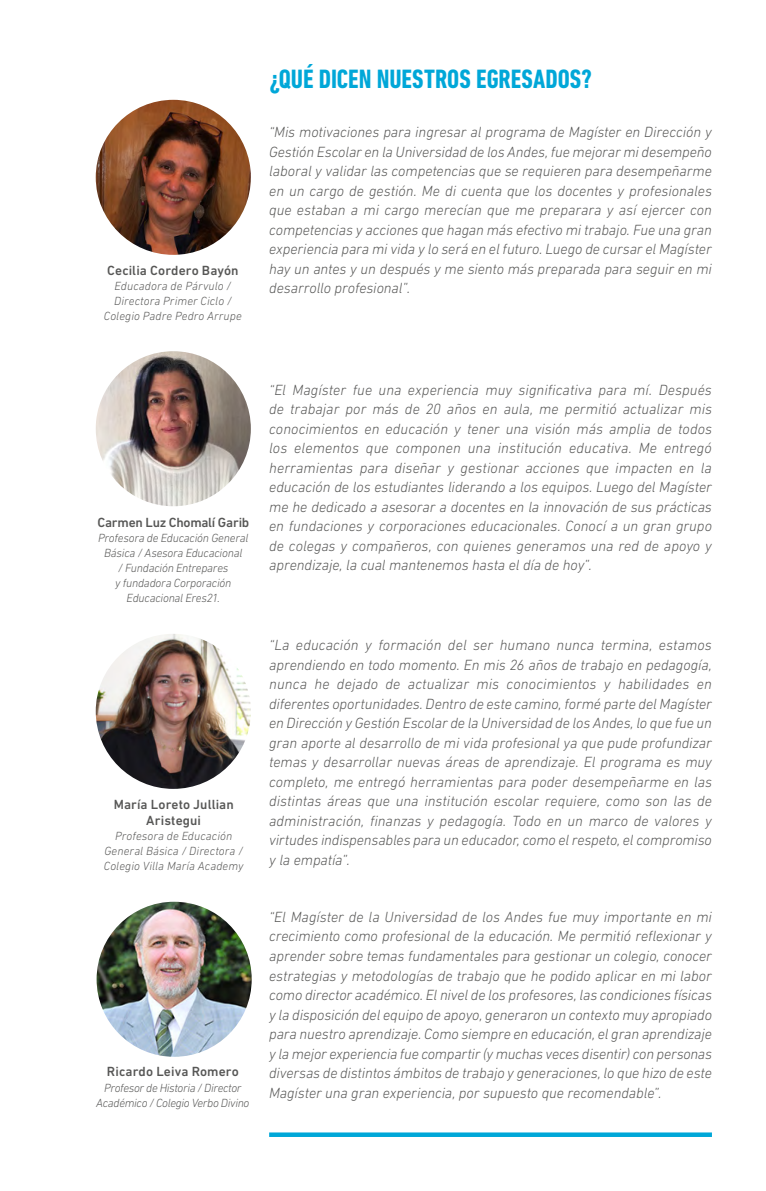
<style>
.page{position:relative;width:766px;height:1191px;background:#fff}
.page>*{position:absolute;margin:0;border:0;box-sizing:border-box;transform-origin:0 0}
.t1{font:700 condensed 27px "DIN Next LT Pro";color:#00a7d8}
.t2{font:italic 300 15px/19.5px "DIN Next LT Pro";letter-spacing:-.005em;color:#575756;text-align:justify}
.t3{font:500 13.5px/16.5px "DIN Next LT Pro";letter-spacing:.005em;color:#575756;text-align:center}
.t4{font:500 13.5px "DIN Next LT Pro";letter-spacing:-.015em;color:#575756}
.t5{font:italic 300 12px/15px "DIN Next LT Pro";letter-spacing:-.015em;color:#575756;text-align:center}
.t6{font:italic 300 12px/15px "DIN Next LT Pro";letter-spacing:.01em;color:#575756;text-align:center}
.t7{font:italic 300 12px/15px "DIN Next LT Pro";letter-spacing:.005em;color:#575756;text-align:center}
</style>
<div class="page">
<div style="left:269px;top:1132px;width:442px;height:5px;background:#00a7d8"></div>
<img style="left:96px;top:100px;width:155px;height:155px;border-radius:77px">
<img style="left:96px;top:351px;width:155px;height:155px;border-radius:77px">
<img style="left:96px;top:634px;width:155px;height:155px;border-radius:77px">
<img style="left:97px;top:901px;width:155px;height:155px;border-radius:77px">
<p class="t3" style="left:107px;top:262px;width:133px">Cecilia Cordero Bayón</p>
<p class="t7" style="left:104px;top:278px;width:139px">Educadora de Párvulo /<br>Directora Primer Ciclo /<br>Colegio Padre Pedro Arrupe</p>
<h1 class="t1" style="left:269px;top:64px;width:325px">¿QUÉ DICEN NUESTROS EGRESADOS?</h1>
<p class="t2" style="left:269px;top:122px;width:444px">“Mis motivaciones para ingresar al programa de Magíster en Dirección y Gestión Escolar en la Universidad de los Andes, fue mejorar mi desempeño laboral y validar las competencias que se requieren para desempeñarme en un cargo de gestión. Me di cuenta que los docentes y profesionales que estaban a mi cargo merecían que me preparara y así ejercer con competencias y acciones que hagan más efectivo mi trabajo. Fue una gran experiencia para mi vida y lo será en el futuro. Luego de cursar el Magíster hay un antes y un después y me siento más preparada para seguir en mi desarrollo profesional”.</p>
<p class="t4" style="left:97px;top:515px;width:153px">Carmen Luz Chomalí Garib</p>
<p class="t5" style="left:98px;top:530px;width:152px">Profesora de Educación General<br>Básica / Asesora Educacional<br>/ Fundación Entrepares<br>y fundadora Corporación<br>Educacional Eres21.</p>
<p class="t3" style="left:114px;top:795px;width:121px">María Loreto Jullian<br>Aristegui</p>
<p class="t6" style="left:104px;top:828px;width:141px">Profesora de Educación<br>General Básica / Directora /<br>Colegio Villa María Academy</p>
<p class="t3" style="left:107px;top:1063px;width:133px">Ricardo Leiva Romero</p>
<p class="t5" style="left:96px;top:1079px;width:155px">Profesor de Historia / Director<br>Académico / Colegio Verbo Divino</p>
<p class="t2" style="left:269px;top:379px;width:444px">“El Magíster fue una experiencia muy significativa para mí. Después de trabajar por más de 20 años en aula, me permitió actualizar mis conocimientos en educación y tener una visión más amplia de todos los elementos que componen una institución educativa. Me entregó herramientas para diseñar y gestionar acciones que impacten en la educación de los estudiantes liderando a los equipos. Luego del Magíster me he dedicado a asesorar a docentes en la innovación de sus prácticas en fundaciones y corporaciones educacionales. Conocí a un gran grupo de colegas y compañeros, con quienes generamos una red de apoyo y aprendizaje, la cual mantenemos hasta el día de hoy”.</p>
<p class="t2" style="left:269px;top:635px;width:444px">“La educación y formación del ser humano nunca termina, estamos aprendiendo en todo momento. En mis 26 años de trabajo en pedagogía, nunca he dejado de actualizar mis conocimientos y habilidades en diferentes oportunidades. Dentro de este camino, formé parte del Magíster en Dirección y Gestión Escolar de la Universidad de los Andes, lo que fue un gran aporte al desarrollo de mi vida profesional ya que pude profundizar temas y desarrollar nuevas áreas de aprendizaje. El programa es muy completo, me entregó herramientas para poder desempeñarme en las distintas áreas que una institución escolar requiere, como son las de administración, finanzas y pedagogía. Todo en un marco de valores y virtudes indispensables para un educador, como el respeto, el compromiso y la empatía”.</p>
<p class="t2" style="left:269px;top:907px;width:444px">“El Magíster de la Universidad de los Andes fue muy importante en mi crecimiento como profesional de la educación. Me permitió reflexionar y aprender sobre temas fundamentales para gestionar un colegio, conocer estrategias y metodologías de trabajo que he podido aplicar en mi labor como director académico. El nivel de los profesores, las condiciones físicas y la disposición del equipo de apoyo, generaron un contexto muy apropiado para nuestro aprendizaje. Como siempre en educación, el gran aprendizaje y la mejor experiencia fue compartir (y muchas veces disentir) con personas diversas de distintos ámbitos de trabajo y generaciones, lo que hizo de este Magíster una gran experiencia, por supuesto que recomendable”.</p>
</div>
